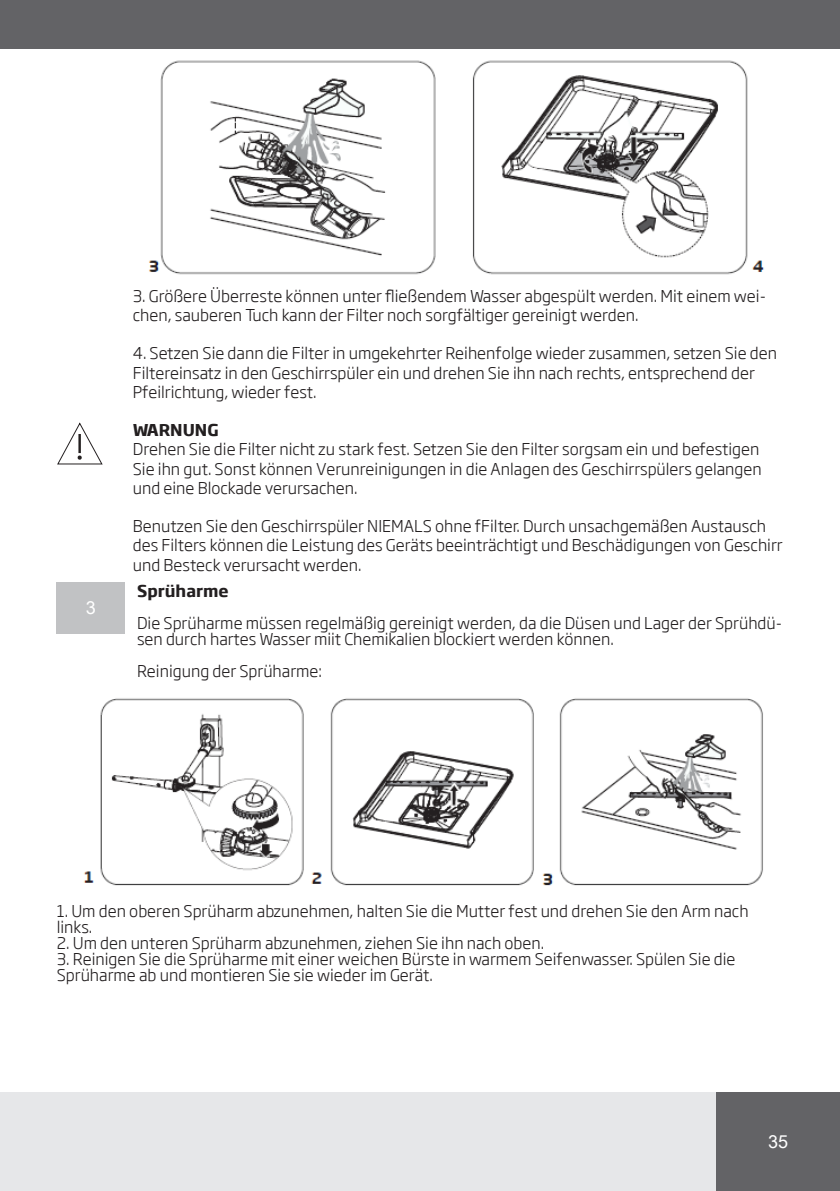
<style>
.page{position:relative;width:840px;height:1191px;background:#fff}
.page>*{position:absolute;margin:0;border:0;box-sizing:border-box;transform-origin:0 0}
.t1{font:18px "Arial Unicode MS";color:#fff}
.Arial_10_regular{font:300 16px/19.2px "Soho Gothic Pro";color:#231f20}
.Arial_10_regular-2{font:700 16px "Soho Gothic Pro";color:#231f20}
</style>
<div class="page">
<div style="left:0;top:1092px;width:839px;height:99px;background:#e6e7e9"></div>
<div style="left:715px;top:1092px;width:124px;height:99px;background:#636366"></div>
<div style="left:0;top:0;width:839px;height:49px;background:#636366"></div>
<svg style="left:57px;top:422px;width:46px;height:43px"></svg>
<div style="left:57px;top:582px;width:68px;height:51px;background:#c1c2c4"></div>
<img style="left:149px;top:60px;width:616px;height:215px">
<img style="left:83px;top:698px;width:680px;height:188px">
<p class="t1" style="left:86px;top:595px;width:12px">3</p>
<p class="Arial_10_regular" style="left:133px;top:285px;width:634px">3. Größere Überreste können unter fließendem Wasser abgespült werden. Mit einem wei&shy;chen, sauberen Tuch kann der Filter noch sorgfältiger gereinigt werden.</p>
<p class="Arial_10_regular" style="left:133px;top:343px;width:645px">4. Setzen Sie dann die Filter in umgekehrter Reihenfolge wieder zusammen, setzen Sie den<br>Filtereinsatz in den Geschirrspüler ein und drehen Sie ihn nach rechts, entsprechend der<br>Pfeilrichtung, wieder fest.</p>
<p class="Arial_10_regular-2" style="left:133px;top:417px;width:87px">WARNUNG</p>
<p class="Arial_10_regular" style="left:133px;top:439px;width:630px">Drehen Sie die Filter nicht zu stark fest. Setzen Sie den Filter sorgsam ein und befestigen<br>Sie ihn gut. Sonst können Verunreinigungen in die Anlagen des Geschirrspülers gelangen und eine Blockade verursachen.</p>
<p class="Arial_10_regular" style="left:133px;top:516px;width:651px">Benutzen Sie den Geschirrspüler NIEMALS ohne fFilter. Durch unsachgemäßen Austausch des Filters können die Leistung des Geräts beeinträchtigt und Beschädigungen von Geschirr und Besteck verursacht werden.</p>
<p class="Arial_10_regular-2" style="left:137px;top:578px;width:93px">Sprüharme</p>
<p class="Arial_10_regular" style="left:137px;top:614px;width:646px;line-height:16px">Die Sprüharme müssen regelmäßig gereinigt werden, da die Düsen und Lager der Sprühdü&shy;sen durch hartes Wasser miit Chemikalien blockiert werden können.</p>
<p class="Arial_10_regular" style="left:137px;top:660px;width:186px">Reinigung der Sprüharme:</p>
<p class="Arial_10_regular" style="left:57px;top:902px;width:693px;line-height:16px">1. Um den oberen Sprüharm abzunehmen, halten Sie die Mutter fest und drehen Sie den Arm nach links.</p>
<p class="Arial_10_regular" style="left:57px;top:932px;width:488px">2. Um den unteren Sprüharm abzunehmen, ziehen Sie ihn nach oben.</p>
<p class="Arial_10_regular" style="left:57px;top:950px;width:680px;line-height:16px">3. Reinigen Sie die Sprüharme mit einer weichen Bürste in warmem Seifenwasser. Spülen Sie die<br>Sprüharme ab und montieren Sie sie wieder im Gerät.</p>
<p class="t1" style="left:767px;top:1128px;width:22px">35</p>
</div>
